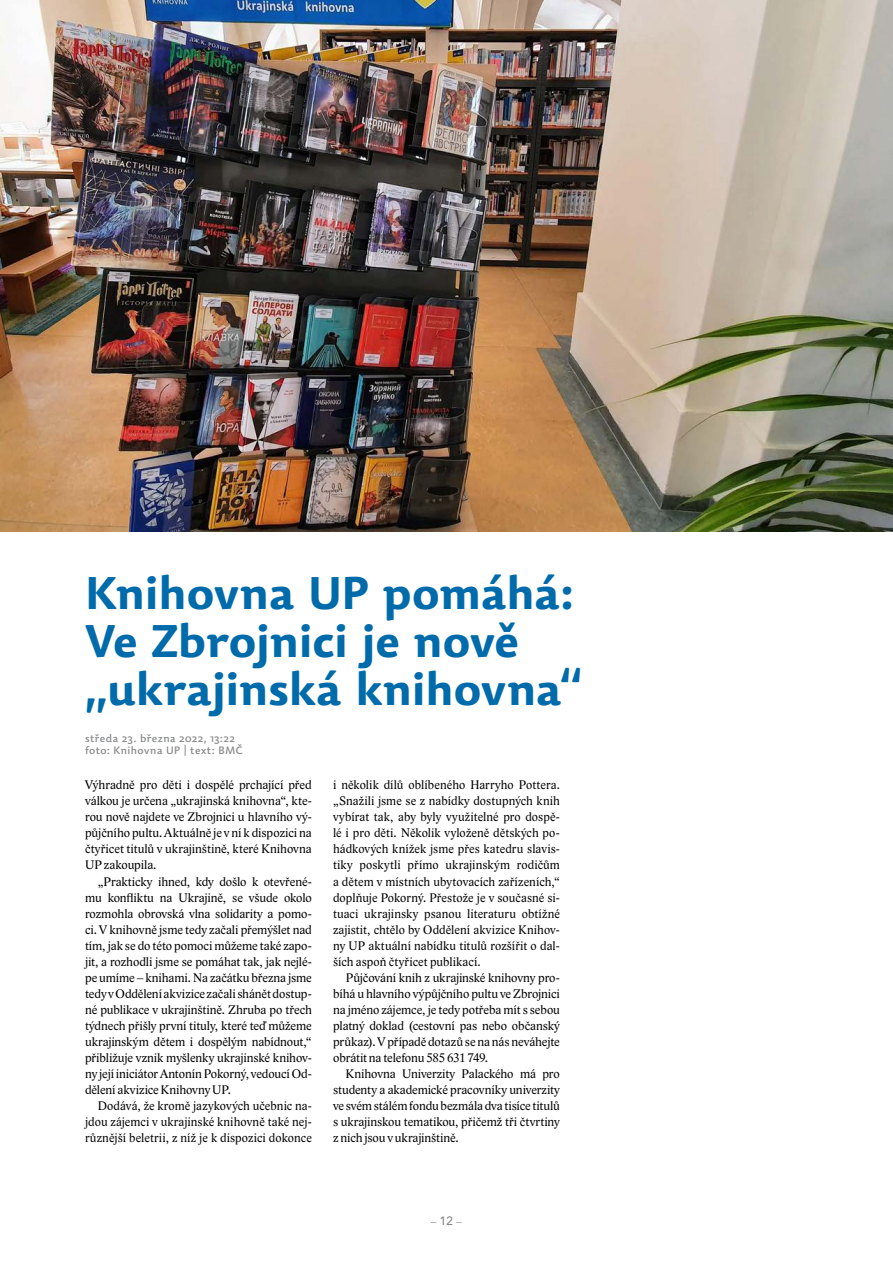
<style>
.page{position:relative;width:893px;height:1263px;background:#fff}
.page>*{position:absolute;margin:0;border:0;box-sizing:border-box;transform-origin:0 0}
.t1{font:700 45px/48px "Dederon SDOT";letter-spacing:-.02em;color:#006bab}
.t2{font:12.75px/16px "Lido ST";color:#000;text-align:justify}
.t3{font:500 10.5px/12px "Dederon SDOT";letter-spacing:.035em;color:#87888a}
.t4{font:10.5px "Avenir Next LT Pro";color:#87888a}
.s1{font-weight:500;font-size:12px}
</style>
<div class="page">
<img style="left:0;top:0;width:893px;height:531px">
<h1 class="t1" style="left:85px;top:569px;width:499px">Knihovna UP pomáhá:<br>Ve Zbrojnici je nově „ukrajinská knihovna“</h1>
<p class="t3" style="left:85px;top:733px;width:159px">středa 23. března 2022, 13:22 foto: Knihovna UP | text: BMČ</p>
<p class="t2" style="left:85px;top:777px;width:228px">Výhradně pro děti i dospělé prchající před válkou je určena „ukrajinská knihovna“, kte&shy;rou nově najdete ve Zbrojnici u hlavního vý&shy;půjčního pultu. Aktuálně je v ní k dispozici na čtyřicet titulů v ukrajinštině, které Knihovna UP zakoupila.</p>
<p class="t2" style="left:85px;top:873px;width:228px;text-indent:13px">„Prakticky ihned, kdy došlo k otevřené&shy;mu konfliktu na Ukrajině, se všude okolo rozmohla obrovská vlna solidarity a pomo&shy;ci. V knihovně jsme tedy začali přemýšlet nad tím, jak se do této pomoci můžeme také zapo&shy;jit, a rozhodli jsme se pomáhat tak, jak nejlé&shy;pe umíme – knihami. Na začátku března jsme tedy v Oddělení akvizice začali shánět dostup&shy;né publikace v ukrajinštině. Zhruba po třech týdnech přišly první tituly, které teď můžeme ukrajinským dětem i dospělým nabídnout,“ přibližuje vznik myšlenky ukrajinské knihov&shy;ny její iniciátor Antonín Pokorný, vedoucí Od&shy;dělení akvizice Knihovny UP.</p>
<p class="t2" style="left:85px;top:1098px;width:228px;text-indent:13px">Dodává, že kromě jazykových učebnic na&shy;jdou zájemci v ukrajinské knihovně také nej&shy;různější beletrii, z níž je k dispozici dokonce</p>
<p class="t2" style="left:333px;top:777px;width:228px">i několik dílů oblíbeného Harryho Pottera. „Snažili jsme se z nabídky dostupných knih vybírat tak, aby byly využitelné pro dospě&shy;lé i pro děti. Několik vyloženě dětských po&shy;hádkových knížek jsme přes katedru slavis&shy;tiky poskytli přímo ukrajinským rodičům a dětem v místních ubytovacích zařízeních,“ doplňuje Pokorný. Přestože je v současné si&shy;tuaci ukrajinsky psanou literaturu obtížné zajistit, chtělo by Oddělení akvizice Knihov&shy;ny UP aktuální nabídku titulů rozšířit o dal&shy;ších aspoň čtyřicet publikací.</p>
<p class="t2" style="left:333px;top:969px;width:228px;text-indent:13px">Půjčování knih z ukrajinské knihovny pro&shy;bíhá u hlavního výpůjčního pultu ve Zbrojnici na jméno zájemce, je tedy potřeba mít s sebou platný doklad (cestovní pas nebo občanský průkaz). V případě dotazů se na nás neváhejte obrátit na telefonu 585 631 749.</p>
<p class="t2" style="left:333px;top:1066px;width:228px;text-indent:13px">Knihovna Univerzity Palackého má pro studenty a akademické pracovníky univerzity ve svém stálém fondu bezmála dva tisíce titulů s ukrajinskou tematikou, přičemž tři čtvrtiny z nich jsou v ukrajinštině.</p>
<p class="t4" style="left:431px;top:1215px;width:33px">—<span class="s1">12</span>—</p>
</div>
